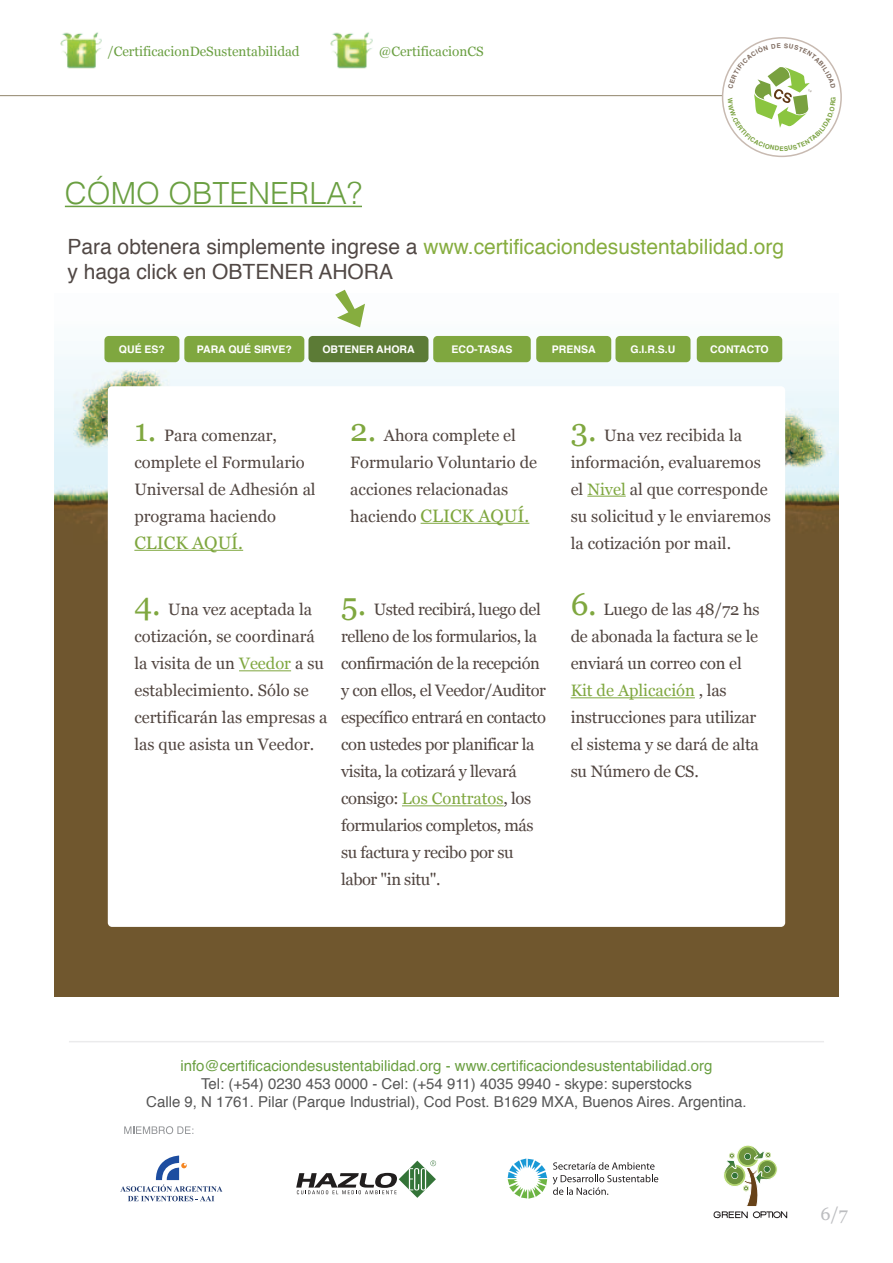
<style>
.page{position:relative;width:893px;height:1263px;background:#fff}
.page>*{position:absolute;margin:0;border:0;box-sizing:border-box;transform-origin:0 0}
.t1{font:300 30.6px "Helvetica";color:#6a9f41}
.t2{font:21px/25.2px "Helvetica";color:#514845}
.t3{font:18px "Georgia";color:#7fa73f}
.t4{font:18px "Georgia";color:#bcbdc0}
.t5{font:16.5px/27px "Georgia";color:#514540}
.t6{font:16.5px/27px "Georgia";letter-spacing:-.025em;color:#514540}
.t7{font:15px/18px "Helvetica";color:#565656;text-align:center}
.t8{font:15px "Helvetica";color:#6a9f41}
.t9{font:13.5px "Georgia";color:#6a9f41}
.t10{font:700 10.5px "Helvetica";color:#fff}
.t11{font:700 6.45px "Helvetica";color:#79a13f}
.s1{color:#86ad3f}
.s2{font-size:31.5px;color:#7fa73f}
.s3{font-size:16.5px;color:#514540}
.s4{color:#7fa73f}
</style>
<div class="page">
<img style="left:54px;top:327px;width:785px;height:384px">
<hr style="left:0;top:95px;width:741px;height:1px;background:#9d937c">
<div style="left:723px;top:38px;width:118px;height:118px;background:#fff;border-radius:50%"></div>
<div style="left:722px;top:37px;width:120px;height:120px;border:2px solid #c8bab1;border-radius:50%"></div>
<hr style="left:69px;top:1041px;width:755px;height:1px;background:#ebebec">
<hr style="left:65px;top:206px;width:297px;height:1px;background:#6a9f41">
<img style="left:60px;top:32px;width:42px;height:37px">
<img style="left:331px;top:32px;width:42px;height:37px">
<svg style="left:335px;top:290px;width:30px;height:37px"></svg>
<div style="left:54px;top:711px;width:785px;height:286px;background:#70572e"></div>
<div style="left:108px;top:386px;width:677px;height:541px;background:#fff;border-radius:4px"></div>
<div style="left:104px;top:336px;width:75px;height:26px;background:#7fa73f;border-radius:4px"></div>
<div style="left:433px;top:336px;width:98px;height:26px;background:#7fa73f;border-radius:4px"></div>
<div style="left:184px;top:336px;width:120px;height:26px;background:#7fa73f;border-radius:4px"></div>
<div style="left:308px;top:336px;width:120px;height:26px;background:#5c7b36;border-radius:4px"></div>
<div style="left:536px;top:336px;width:75px;height:26px;background:#7fa73f;border-radius:4px"></div>
<div style="left:615px;top:336px;width:75px;height:26px;background:#7fa73f;border-radius:4px"></div>
<div style="left:697px;top:336px;width:85px;height:26px;background:#7fa73f;border-radius:4px"></div>
<hr style="left:134px;top:550px;width:109px;height:1px;background:#7fa73f">
<hr style="left:421px;top:523px;width:108px;height:1px;background:#7fa73f">
<hr style="left:587px;top:496px;width:39px;height:1px;background:#7fa73f">
<hr style="left:239px;top:670px;width:52px;height:1px;background:#7fa73f">
<hr style="left:402px;top:805px;width:102px;height:1px;background:#7fa73f">
<hr style="left:571px;top:697px;width:124px;height:1px;background:#7fa73f">
<svg style="left:120px;top:1155px;width:102px;height:46px"></svg>
<svg style="left:296px;top:1160px;width:140px;height:38px"></svg>
<svg style="left:553px;top:1162px;width:105px;height:33px"></svg>
<svg style="left:508px;top:1158px;width:39px;height:41px"></svg>
<svg style="left:124px;top:1126px;width:69px;height:8px"></svg>
<svg style="left:757px;top:1159px;width:20px;height:20px"></svg>
<div style="left:757px;top:1159px;width:21px;height:21px;border:1px solid #fff;border-radius:50%"></div>
<div style="left:759px;top:1161px;width:16px;height:16px;background:#6e943d;border-radius:50%"></div>
<svg style="left:780px;top:1211px;width:7px;height:7px"></svg>
<div style="left:773px;top:1211px;width:8px;height:7px;border:1px solid #231f20;border-radius:50%"></div>
<svg style="left:713px;top:1145px;width:60px;height:73px"></svg>
<svg style="left:728px;top:43px;width:108px;height:108px"></svg>
<p class="t9" style="left:107px;top:43px;width:194px">/CertificacionDeSustentabilidad</p>
<p class="t9" style="left:379px;top:43px;width:106px">@CertificacionCS</p>
<h1 class="t1" style="left:65px;top:181px;width:299px">CÓMO OBTENERLA?</h1>
<p class="t11" style="left:779px;top:146px;width:6px">E</p>
<p class="t2" style="left:67px;top:235px;width:718px">Para obtenera simplemente ingrese a <span class="s1">www.certificaciondesustentabilidad.org </span>y haga click en OBTENER AHORA</p>
<p class="t10" style="left:119px;top:345px;width:48px">QUÉ ES?</p>
<p class="t10" style="left:197px;top:345px;width:96px">PARA QUÉ SIRVE?</p>
<p class="t10" style="left:322px;top:345px;width:94px">OBTENER AHORA</p>
<p class="t10" style="left:451px;top:345px;width:63px">ECO-TASAS</p>
<p class="t10" style="left:552px;top:345px;width:45px">PRENSA</p>
<p class="t10" style="left:630px;top:345px;width:46px">G.I.R.S.U</p>
<p class="t10" style="left:710px;top:345px;width:60px">CONTACTO</p>
<p class="t5" style="left:134px;top:421px;width:183px"><span class="s2">1.</span> Para comenzar, complete el Formulario<br>Universal de Adhesión al programa haciendo</p>
<p class="t3" style="left:134px;top:532px;width:110px">CLICK AQUÍ.</p>
<p class="t5" style="left:350px;top:421px;width:188px"><span class="s2">2.</span> Ahora complete el<br>Formulario Voluntario de acciones relacionadas</p>
<p class="t3" style="left:350px;top:505px;width:181px"><span class="s3">haciendo</span> CLICK AQUÍ.</p>
<p class="t5" style="left:571px;top:421px;width:202px"><span class="s2">3.</span> Una vez recibida la información, evaluaremos el <span class="s4">Nivel</span> al que corresponde su solicitud y le enviaremos la cotización por mail.</p>
<p class="t5" style="left:134px;top:596px;width:195px"><span class="s2">4.</span> Una vez aceptada la cotización, se coordinará la visita de un <span class="s4">Veedor</span> a su establecimiento. Sólo se certificarán las empresas a las que asista un Veedor.</p>
<p class="t6" style="left:341px;top:596px;width:206px"><span class="s2">5.</span> Usted recibirá, luego del relleno de los formularios, la confirmación de la recepción y con ellos, el Veedor/Auditor específico entrará en contacto con ustedes por planificar la visita, la cotizará y llevará consigo: <span class="s4">Los Contratos</span>, los formularios completos, más su factura y recibo por su labor "in situ".</p>
<p class="t5" style="left:571px;top:596px;width:191px"><span class="s2">6.</span> Luego de las 48/72 hs de abonada la factura se le enviará un correo con el<br><span class="s4">Kit de Aplicación</span> , las instrucciones para utilizar el sistema y se dará de alta su Número de CS.</p>
<p class="t8" style="left:180px;top:1059px;width:534px">info@certificaciondesustentabilidad.org - www.certificaciondesustentabilidad.org</p>
<p class="t7" style="left:146px;top:1075px;width:602px">Tel: (+54) 0230 453 0000 - Cel: (+54 911) 4035 9940 - skype: superstocks<br>Calle 9, N 1761. Pilar (Parque Industrial), Cod Post. B1629 MXA, Buenos Aires. Argentina.</p>
<p class="t4" style="left:820px;top:1204px;width:29px">6/7</p>
</div>
